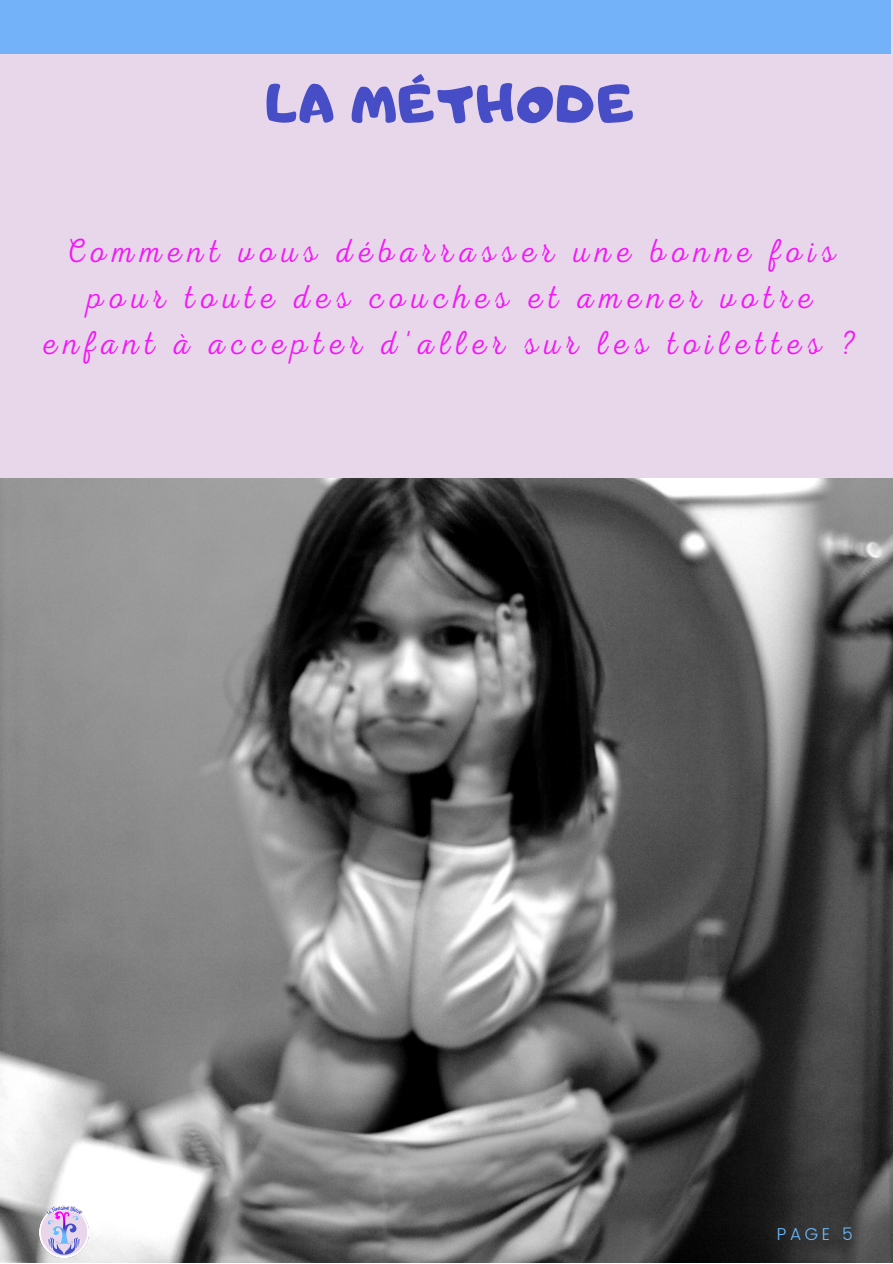
<style>
.page{position:relative;width:893px;height:1264px;background:#fff}
.page>*{position:absolute;margin:0;border:0;box-sizing:border-box;transform-origin:0 0}
.t1{font:51.15px "Adigiana Toybox";letter-spacing:.03em;color:#474dc6}
.t2{font:33.45px/46px "RTL Adam Script Thin";letter-spacing:.2em;color:#f218f8;text-align:center}
.t3{font:300 17.1px "Poppins";color:#6bbaff}
</style>
<div class="page">
<div style="left:0;top:0;width:892px;height:486px;background:#e8d6ea"></div>
<img style="left:0;top:478px;width:892px;height:784px">
<img style="left:39px;top:1205px;width:50px;height:52px">
<div style="left:0;top:0;width:890px;height:54px;background:#73b2f9"></div>
<h1 class="t1" style="left:266px;top:71px;width:370px">LA MÉTHODE</h1>
<p class="t2" style="left:44px;top:229px;width:814px">Comment vous débarrasser une bonne fois pour toute des couches et amener votre enfant à accepter d'aller sur les toilettes ?</p>
<p class="t3" style="left:776px;top:1224px;width:78px">PAGE 5</p>
</div>
